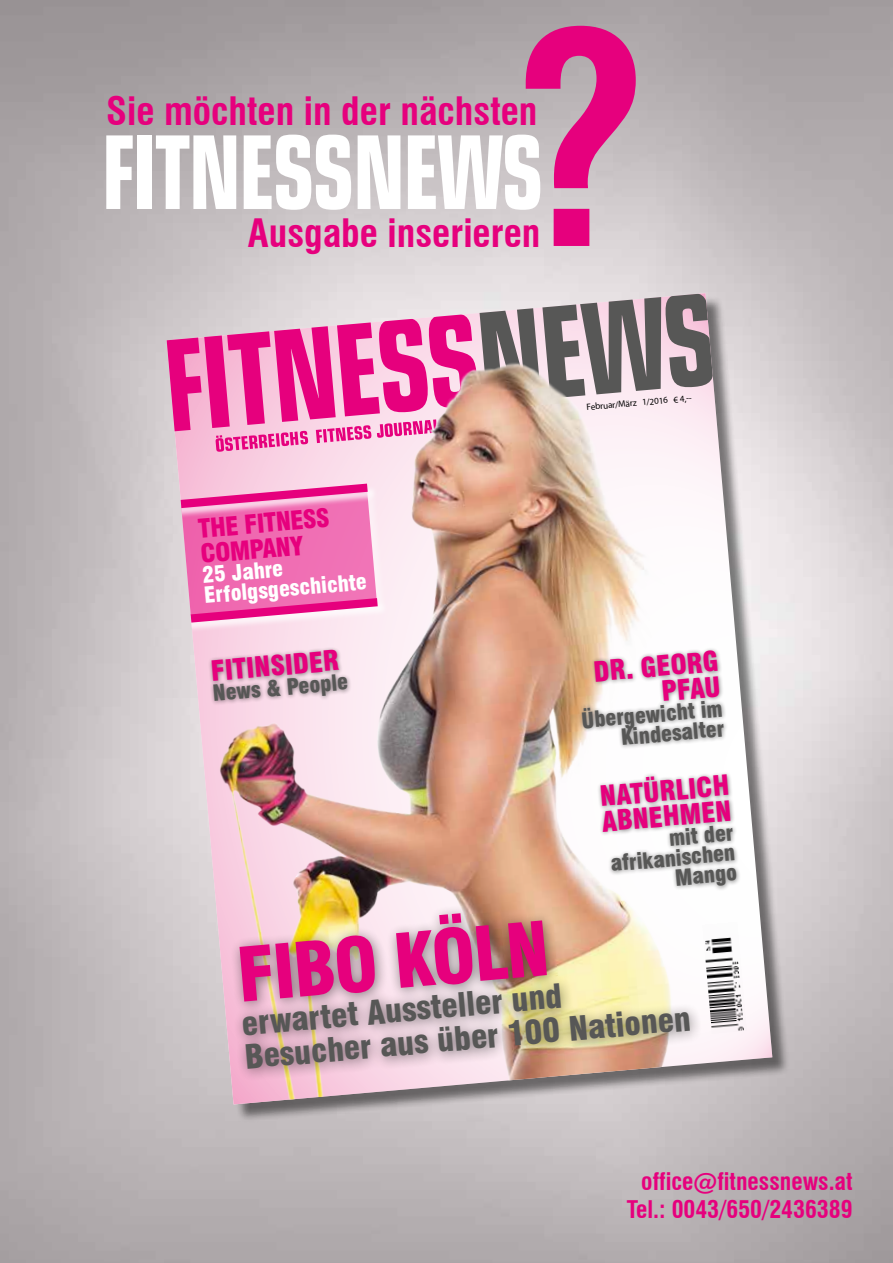
<style>
.page{position:relative;width:893px;height:1263px;background:#fff}
.page>*{position:absolute;margin:0;border:0;box-sizing:border-box;transform-origin:0 0}
.t1{font:700 condensed 285.9px "Swiss 721 BT";color:#e6007d}
.t2{font:900 condensed 72.9px "Swiss 721 BT";color:#e6007d}
.t3{font:700 condensed 38.25px "Swiss 721 BT";color:#e6007d}
.t4{font:900 condensed 32.85px/33.8px "Swiss 721 BT";color:#575756}
.t5{font:900 condensed 27.3px/25.5px "Swiss 721 BT";color:#e6007d}
.t6{font:900 condensed 25.5px/25.5px "Swiss 721 BT";color:#e6007d}
.t7{font:700 condensed 23.7px/27.9px "Swiss 721 BT";color:#e6007d;text-align:right}
.t8{font:900 condensed 21.9px/20.1px "Swiss 721 BT";color:#575756;text-align:right}
.t9{font:900 condensed 21.9px/20.1px "Swiss 721 BT";color:#fff}
.t10{font:9.15px "Myriad Pro";color:#000}
</style>
<div class="page">
<div style="left:169px;top:296px;width:621px;height:827px;background:#000;opacity:.5"></div>
<img style="left:167px;top:293px;width:605px;height:811px">
<svg style="left:358px;top:135px;width:42px;height:74px"></svg>
<svg style="left:408px;top:135px;width:132px;height:75px"></svg>
<svg style="left:106px;top:135px;width:27px;height:74px"></svg>
<svg style="left:156px;top:135px;width:80px;height:74px"></svg>
<svg style="left:244px;top:135px;width:107px;height:75px"></svg>
<h1 class="t1" style="left:510px;top:-29px;width:142px">?</h1>
<h3 class="t3" style="left:106px;top:88px;width:433px">Sie möchten in der nächsten</h3>
<h3 class="t3" style="left:248px;top:210px;width:294px">Ausgabe inserieren</h3>
<p class="t6" style="left:197px;top:516px;width:133px;rotate:-5deg">THE FITNESS<br>COMPANY</p>
<p class="t9" style="left:202px;top:565px;width:165px;rotate:-5deg">25 Jahre<br>Erfolgsgeschichte</p>
<p class="t5" style="left:210px;top:659px;width:130px;rotate:-5deg">FITINSIDER</p>
<p class="t8" style="left:212px;top:683px;width:137px;rotate:-5deg">News &amp; People</p>
<p class="t10" style="left:586px;top:401px;width:107px;rotate:-5deg">Februar/März 1/2016 € 4,--</p>
<p class="t5" style="left:593px;top:659px;width:127px;text-align:right;rotate:-5deg">DR. GEORG<br>PFAU</p>
<p class="t8" style="left:580px;top:711px;width:143px;rotate:-5deg">Übergewicht im<br>Kindesalter</p>
<p class="t5" style="left:598px;top:784px;width:132px;rotate:-5deg">NATÜRLICH<br>ABNEHMEN</p>
<p class="t8" style="left:608px;top:833px;width:126px;rotate:-5deg">mit der afrikanischen<br>Mango</p>
<h2 class="t2" style="left:234px;top:932px;width:314px;rotate:-5deg">FIBO KÖLN</h2>
<h3 class="t4" style="left:240px;top:1007px;width:449px;rotate:-5deg">erwartet Aussteller und<br>Besucher aus über 100 Nationen</h3>
<p class="t7" style="left:627px;top:1168px;width:227px">office@fitnessnews.at<br>Tel.: 0043/650/2436389</p>
</div>
